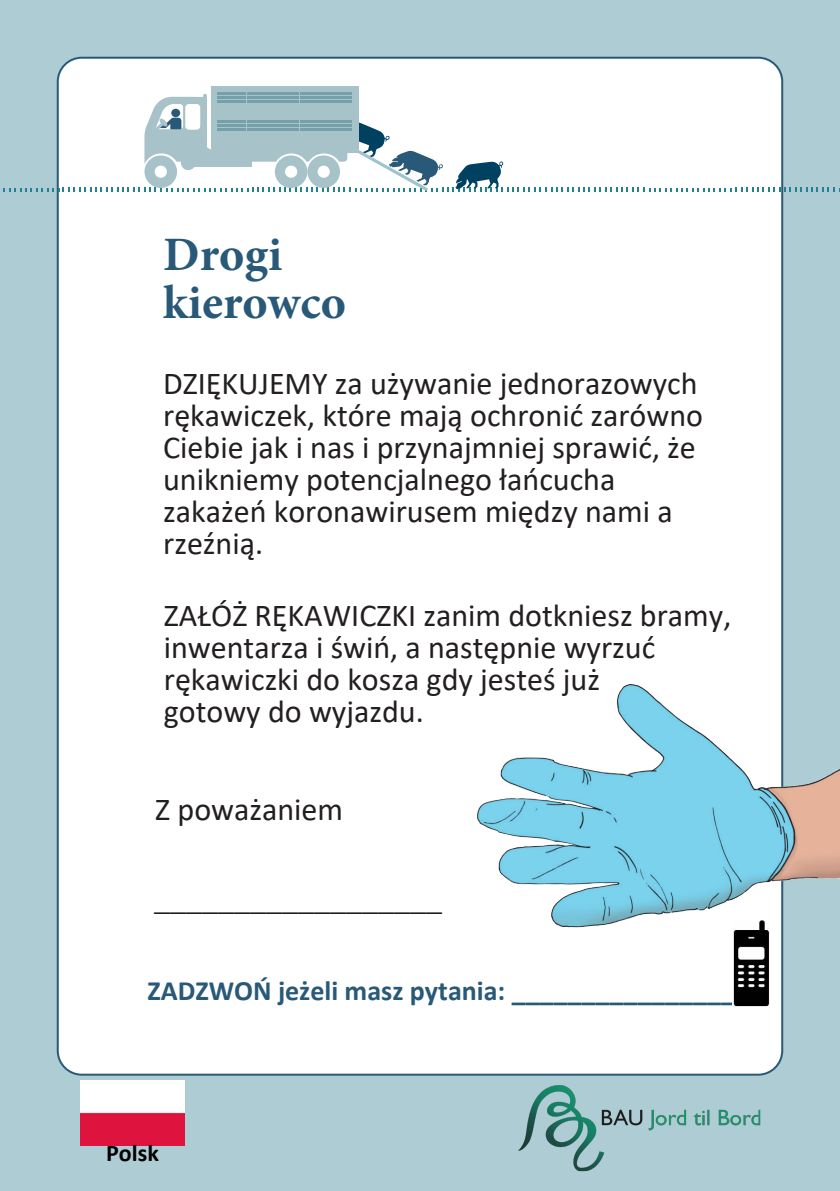
<style>
.page{position:relative;width:840px;height:1191px;background:#fff}
.page>*{position:absolute;margin:0;border:0;box-sizing:border-box;transform-origin:0 0}
.t1{font:700 48px/48px "Minion Pro";color:#295978}
.t2{font:32px/32px "Calibri";color:#231f20}
.t3{font:32px "Minion Pro";color:#231f20}
.t4{font:700 28px "Calibri";color:#295978}
.t5{font:700 24px "Calibri";color:#000}
</style>
<div class="page">
<div style="left:0;top:0;width:839px;height:1191px;background:#aeccd3"></div>
<div style="left:58px;top:58px;width:723px;height:1016px;background:#fff;border-radius:24px"></div>
<img style="left:477px;top:660px;width:362px;height:277px">
<div style="left:210px;top:87px;width:148px;height:66px;background:linear-gradient(to right,#a8c2ca,#a8c2ca)"></div>
<svg style="left:4px;top:97px;width:831px;height:96px"></svg>
<hr style="left:203px;top:94px;width:4px;height:55px;background:#a8c2ca;border-radius:2px">
<div style="left:181px;top:155px;width:14px;height:15px;background:#a8c2ca;border-radius:50%"></div>
<div style="left:194px;top:155px;width:57px;height:12px;background:#a8c2ca"></div>
<hr style="left:300px;top:93px;width:51px;height:2px;background:#74a0a9">
<hr style="left:300px;top:97px;width:51px;height:2px;background:#74a0a9">
<hr style="left:300px;top:101px;width:51px;height:2px;background:#74a0a9">
<hr style="left:300px;top:120px;width:51px;height:2px;background:#74a0a9">
<hr style="left:300px;top:124px;width:51px;height:2px;background:#74a0a9">
<hr style="left:300px;top:128px;width:51px;height:2px;background:#74a0a9">
<hr style="left:247px;top:93px;width:52px;height:2px;background:#74a0a9">
<hr style="left:247px;top:97px;width:52px;height:2px;background:#74a0a9">
<hr style="left:247px;top:101px;width:52px;height:2px;background:#74a0a9">
<hr style="left:247px;top:120px;width:52px;height:2px;background:#74a0a9">
<hr style="left:247px;top:124px;width:52px;height:2px;background:#74a0a9">
<hr style="left:247px;top:128px;width:52px;height:2px;background:#74a0a9">
<hr style="left:217px;top:93px;width:29px;height:2px;background:#74a0a9">
<hr style="left:217px;top:97px;width:29px;height:2px;background:#74a0a9">
<hr style="left:217px;top:101px;width:29px;height:2px;background:#74a0a9">
<hr style="left:217px;top:120px;width:29px;height:2px;background:#74a0a9">
<hr style="left:217px;top:124px;width:29px;height:2px;background:#74a0a9">
<hr style="left:217px;top:128px;width:29px;height:2px;background:#74a0a9">
<img style="left:518px;top:1085px;width:243px;height:86px">
<img style="left:80px;top:1080px;width:105px;height:65px">
<img style="left:732px;top:920px;width:36px;height:86px">
<h1 class="t1" style="left:163px;top:229px;width:184px">Drogi kierowco</h1>
<p class="t2" style="left:163px;top:366px;width:541px">DZIĘKUJEMY za używanie jednorazowych rękawiczek, które mają ochronić zarówno Ciebie jak i nas i przynajmniej sprawić, że unikniemy potencjalnego łańcucha zakażeń koronawirusem między nami a rzeźnią.</p>
<p class="t2" style="left:164px;top:599px;width:568px">ZAŁÓŻ RĘKAWICZKI zanim dotkniesz bramy, inwentarza i świń, a następnie wyrzuć rękawiczki do kosza gdy jesteś już<br>gotowy do wyjazdu.</p>
<p class="t2" style="left:155px;top:792px;width:189px">Z poważaniem</p>
<p class="t3" style="left:154px;top:878px;width:289px">__________________</p>
<p class="t4" style="left:147px;top:971px;width:588px">ZADZWOŃ jeżeli masz pytania: ________________</p>
<p class="t5" style="left:106px;top:1136px;width:54px">Polsk</p>
</div>
